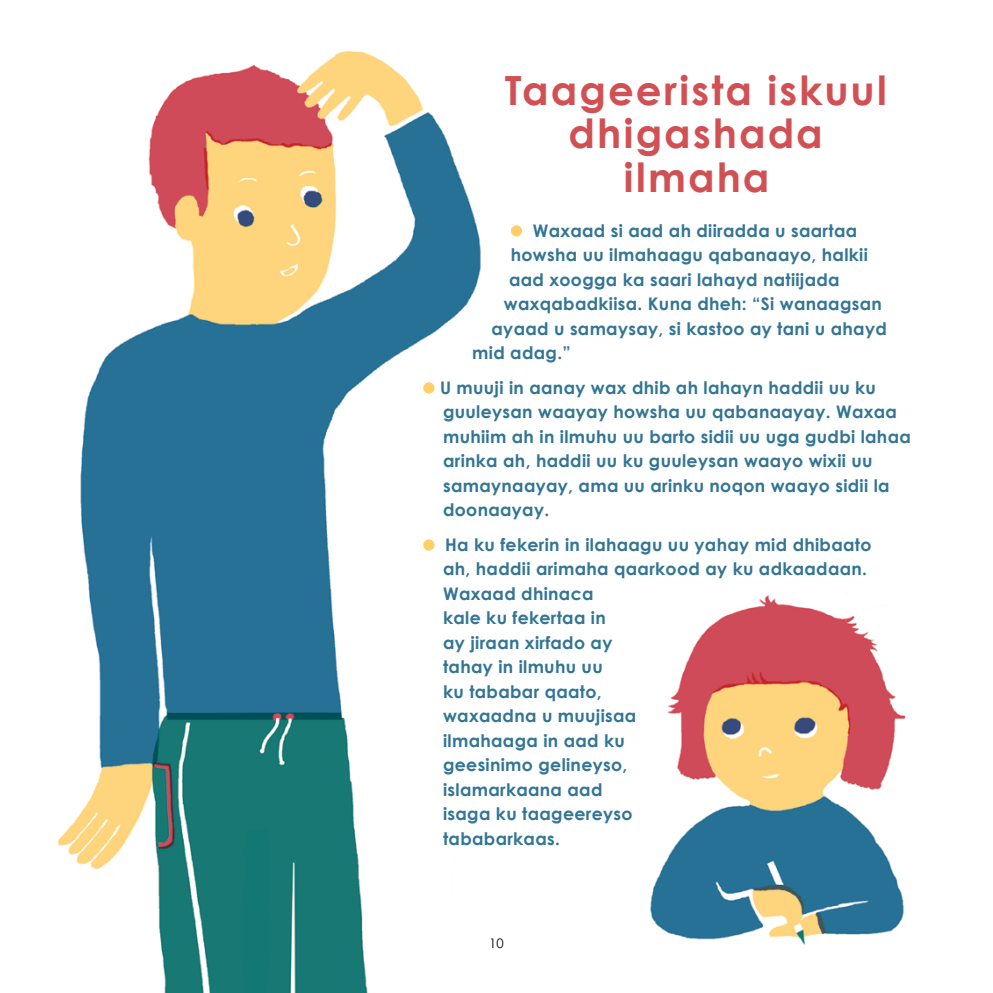
<style>
.page{position:relative;width:993px;height:993px;background:#fff}
.page>*{position:absolute;margin:0;border:0;box-sizing:border-box;transform-origin:0 0}
.t1{font:700 40.25px/43.8px "Century Gothic";letter-spacing:.05em;color:#d15053;text-align:center}
.t2{font:700 17.32px/24.5px "Century Gothic";letter-spacing:.02em;color:#327594}
.t3{font:13.12px "Century Gothic";color:#000}
</style>
<div class="page">
<img style="left:650px;top:595px;width:256px;height:350px">
<img style="left:58px;top:51px;width:423px;height:941px">
<div style="left:510px;top:225px;width:12px;height:11px;background:#fecf66;border-radius:50%"></div>
<div style="left:423px;top:382px;width:11px;height:11px;background:#fecf66;border-radius:50%"></div>
<div style="left:423px;top:539px;width:11px;height:11px;background:#fecf66;border-radius:50%"></div>
<h1 class="t1" style="left:504px;top:67px;width:383px">Taageerista iskuul dhigashada ilmaha</h1>
<p class="t2" style="left:532px;top:217px;width:326px">Waxaad si aad ah diiradda u saartaa</p>
<p class="t2" style="left:510px;top:242px;width:358px">howsha uu ilmahaagu qabanaayo, halkii</p>
<p class="t2" style="left:509px;top:266px;width:332px">aad xoogga ka saari lahayd natiijada</p>
<p class="t2" style="left:503px;top:291px;width:379px">waxqabadkiisa. Kuna dheh: “Si wanaagsan</p>
<p class="t2" style="left:491px;top:315px;width:396px">ayaad u samaysay, si kastoo ay tani u ahayd</p>
<p class="t2" style="left:472px;top:340px;width:100px">mid adag.”</p>
<p class="t2" style="left:440px;top:374px;width:472px">U muuji in aanay wax dhib ah lahayn haddii uu ku guuleysan waayay howsha uu qabanaayay. Waxaa muhiim ah in ilmuhu uu barto sidii uu uga gudbi lahaa arinka ah, haddii uu ku guuleysan waayo wixii uu samaynaayay, ama uu arinku noqon waayo sidii la doonaayay.</p>
<p class="t2" style="left:443px;top:531px;width:430px">Ha ku fekerin in ilahaagu uu yahay mid dhibaato ah, haddii arimaha qaarkood ay ku adkaadaan.<br>Waxaad dhinaca<br>kale ku fekertaa in<br>ay jiraan xirfado ay<br>tahay in ilmuhu uu<br>ku tababar qaato,<br>waxaadna u muujisaa<br>ilmahaaga in aad ku<br>geesinimo gelineyso,<br>islamarkaana aad<br>isaga ku taageereyso<br>tababarkaas.</p>
<p class="t3" style="left:489px;top:935px;width:16px">10</p>
</div>
